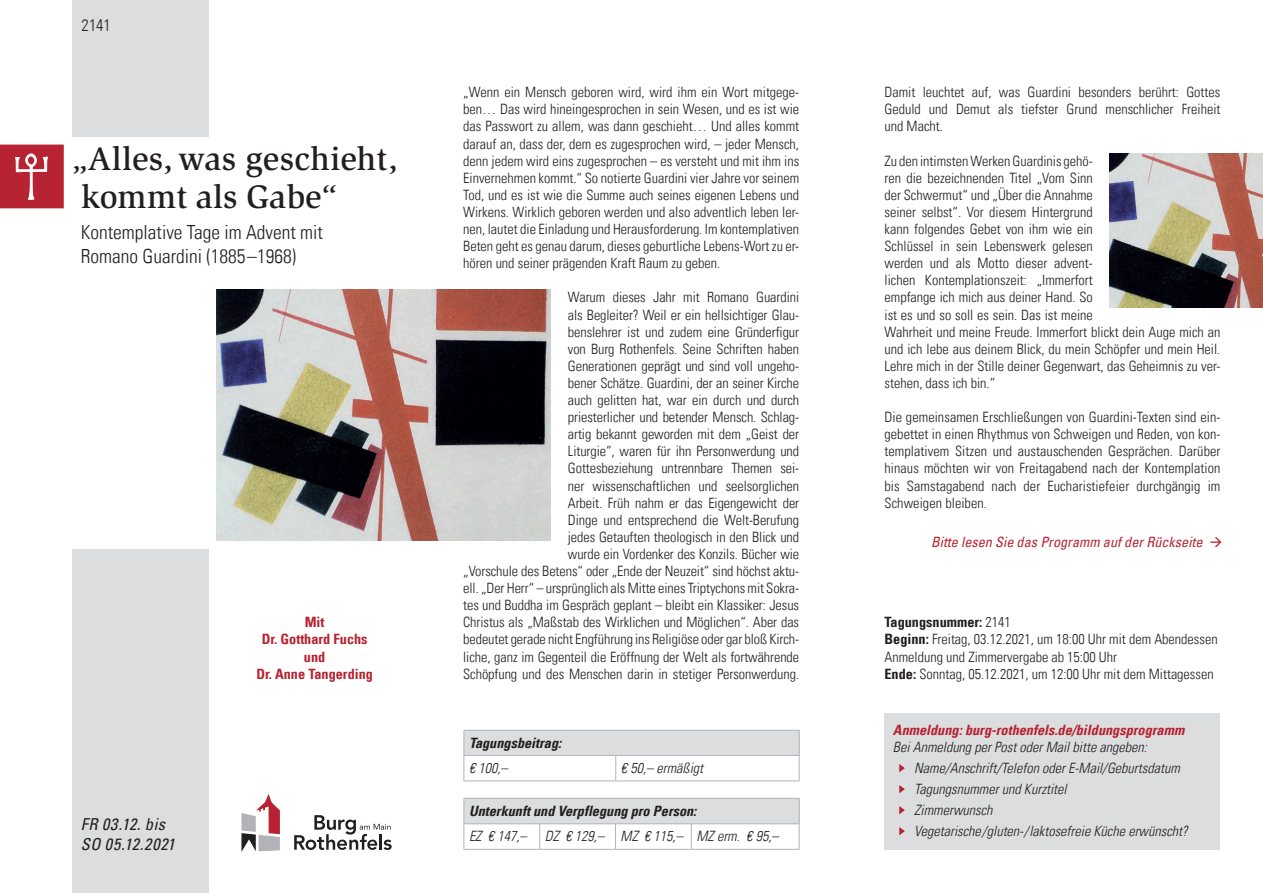
<style>
.page{position:relative;width:1263px;height:893px;background:#fff}
.page>*{position:absolute;margin:0;border:0;box-sizing:border-box;transform-origin:0 0}
.t1{font:500 33.6px/38.1px "Slimbach";letter-spacing:.01em;color:#231f20}
.t2{font:300 condensed 19.5px/24px "Univers LT";color:#231f20}
.t3{font:italic condensed 16.5px/19.5px "Univers LT";letter-spacing:.025em;color:#231f20}
.t4{font:300 condensed 16.5px "Univers LT";color:#231f20}
.t5{font:300 condensed 14.25px/17.1px "Univers LT";letter-spacing:-.005em;color:#231f20;text-align:justify}
.t6{font:italic 300 condensed 14.25px/21px "Univers LT";color:#231f20}
.t7{font:italic 700 condensed 14.25px "Univers LT";color:#231f20}
.t8{font:italic 700 condensed 14.25px "Univers LT";color:#b72332}
.t9{font:italic condensed 14.25px "Univers LT";color:#b72332}
.t10{font:700 condensed 14.25px/17.1px "Univers LT";color:#b72332;text-align:center}
.s1{font-weight:700}
</style>
<div class="page">
<img style="left:217px;top:289px;width:334px;height:252px">
<div style="left:72px;top:0;width:136px;height:136px;background:#dcdddf"></div>
<div style="left:72px;top:549px;width:136px;height:344px;background:#dcdddf"></div>
<hr style="left:463px;top:798px;width:77px;height:1px;background:#b2b3b7">
<hr style="left:540px;top:798px;width:75px;height:1px;background:#b2b3b7">
<hr style="left:615px;top:798px;width:76px;height:1px;background:#b2b3b7">
<hr style="left:691px;top:798px;width:108px;height:1px;background:#b2b3b7">
<svg style="left:463px;top:799px;width:337px;height:50px"></svg>
<hr style="left:463px;top:849px;width:77px;height:1px;background:#b2b3b7">
<hr style="left:540px;top:849px;width:75px;height:1px;background:#b2b3b7">
<hr style="left:615px;top:849px;width:76px;height:1px;background:#b2b3b7">
<hr style="left:691px;top:849px;width:108px;height:1px;background:#b2b3b7">
<div style="left:464px;top:730px;width:335px;height:25px;background:#dcdddf"></div>
<hr style="left:463px;top:730px;width:153px;height:1px;background:#b2b3b7">
<hr style="left:616px;top:730px;width:183px;height:1px;background:#b2b3b7">
<hr style="left:463px;top:755px;width:153px;height:1px;background:#b2b3b7">
<svg style="left:463px;top:731px;width:1px;height:50px"></svg>
<hr style="left:616px;top:755px;width:183px;height:1px;background:#b2b3b7">
<svg style="left:615px;top:756px;width:1px;height:25px"></svg>
<svg style="left:799px;top:731px;width:1px;height:50px"></svg>
<hr style="left:463px;top:781px;width:153px;height:1px;background:#b2b3b7">
<hr style="left:616px;top:781px;width:183px;height:1px;background:#b2b3b7">
<svg style="left:0;top:145px;width:64px;height:63px"></svg>
<svg style="left:294px;top:815px;width:98px;height:35px"></svg>
<svg style="left:241px;top:794px;width:39px;height:58px"></svg>
<div style="left:884px;top:713px;width:336px;height:137px;background:#dcdddf"></div>
<svg style="left:899px;top:764px;width:6px;height:9px"></svg>
<svg style="left:899px;top:785px;width:6px;height:9px"></svg>
<svg style="left:899px;top:806px;width:6px;height:9px"></svg>
<svg style="left:899px;top:827px;width:6px;height:9px"></svg>
<img style="left:1110px;top:154px;width:153px;height:153px">
<p class="t4" style="left:82px;top:16px;width:31px">2141</p>
<h1 class="t1" style="left:73px;top:140px;width:326px">„Alles, was geschieht, kommt als Gabe“</h1>
<h2 class="t2" style="left:81px;top:221px;width:244px">Kontemplative Tage im Advent mit<br>Romano Guardini (1885–1968)</h2>
<p class="t3" style="left:81px;top:814px;width:96px">FR 03.12. bis<br>SO 05.12.2021</p>
<p class="t10" style="left:256px;top:614px;width:118px">Mit<br>Dr. Gotthard Fuchs und<br>Dr. Anne Tangerding</p>
<p class="t5" style="left:463px;top:84px;width:337px">„Wenn ein Mensch geboren wird, wird ihm ein Wort mitgege&shy;ben… Das wird hineingesprochen in sein Wesen, und es ist wie das Passwort zu allem, was dann geschieht… Und alles kommt darauf an, dass der, dem es zugesprochen wird, – jeder Mensch, denn jedem wird eins zugesprochen – es versteht und mit ihm ins Einvernehmen kommt.“ So notierte Guardini vier Jahre vor seinem Tod, und es ist wie die Summe auch seines eigenen Lebens und Wirkens. Wirklich geboren werden und also adventlich leben ler&shy;nen, lautet die Einladung und Herausforderung. Im kontemplativen Beten geht es genau darum, dieses geburtliche Lebens-Wort zu er&shy;hören und seiner prägenden Kraft Raum zu geben.</p>
<p class="t5" style="left:463px;top:289px;width:337px;text-align:right">Warum dieses Jahr mit Romano Guardini<br>als Begleiter? Weil er ein hellsichtiger Glau-<br>benslehrer ist und zudem eine Gründerfigur<br>von Burg Rothenfels. Seine Schriften haben<br>Generationen geprägt und sind voll ungeho-<br>bener Schätze. Guardini, der an seiner Kirche<br>auch gelitten hat, war ein durch und durch<br>priesterlicher und betender Mensch. Schlag-<br>artig bekannt geworden mit dem „Geist der<br>Liturgie“, waren für ihn Personwerdung und<br>Gottesbeziehung untrennbare Themen sei-<br>ner wissenschaftlichen und seelsorglichen<br>Arbeit. Früh nahm er das Eigengewicht der<br>Dinge und entsprechend die Welt-Berufung<br>jedes Getauften theologisch in den Blick und<br>wurde ein Vordenker des Konzils. Bücher wie<br>„Vorschule des Betens“ oder „Ende der Neuzeit“ sind höchst aktu&shy;ell. „Der Herr“ – ursprünglich als Mitte eines Triptychons mit Sokra&shy;tes und Buddha im Gespräch geplant – bleibt ein Klassiker: Jesus Christus als „Maßstab des Wirklichen und Möglichen“. Aber das bedeutet gerade nicht Engführung ins Religiöse oder gar bloß Kirch&shy;liche, ganz im Gegenteil die Eröffnung der Welt als fortwährende Schöpfung und des Menschen darin in stetiger Personwerdung.</p>
<p class="t7" style="left:469px;top:734px;width:94px">Tagungsbeitrag:</p>
<p class="t6" style="left:469px;top:757px;width:40px">€ 100,–</p>
<p class="t6" style="left:621px;top:757px;width:84px">€ 50,– ermäßigt</p>
<p class="t7" style="left:469px;top:802px;width:229px">Unterkunft und Verpflegung pro Person:</p>
<p class="t6" style="left:469px;top:826px;width:59px">EZ € 147,–</p>
<p class="t6" style="left:545px;top:826px;width:235px">DZ € 129,– MZ € 115,– MZ erm. € 95,–</p>
<p class="t5" style="left:884px;top:84px;width:337px">Damit leuchtet auf, was Guardini besonders berührt: Gottes Geduld und Demut als tiefster Grund menschlicher Freiheit und Macht.</p>
<p class="t5" style="left:884px;top:152px;width:337px;text-align:left">Zu den intimsten Werken Guardinis gehö-<br>ren die bezeichnenden Titel „Vom Sinn<br>der Schwermut“ und „Über die Annahme<br>seiner selbst“. Vor diesem Hintergrund<br>kann folgendes Gebet von ihm wie ein<br>Schlüssel in sein Lebenswerk gelesen<br>werden und als Motto dieser advent-<br>lichen Kontemplationszeit: „Immerfort<br>empfange ich mich aus deiner Hand. So<br>ist es und so soll es sein. Das ist meine<br>Wahrheit und meine Freude. Immerfort blickt dein Auge mich an und ich lebe aus deinem Blick, du mein Schöpfer und mein Heil.<br>Lehre mich in der Stille deiner Gegenwart, das Geheimnis zu ver&shy;stehen, dass ich bin.“</p>
<p class="t5" style="left:884px;top:409px;width:337px">Die gemeinsamen Erschließungen von Guardini-Texten sind ein&shy;gebettet in einen Rhythmus von Schweigen und Reden, von kon&shy;templativem Sitzen und austauschenden Gesprächen. Darüber hinaus möchten wir von Freitagabend nach der Kontemplation bis Samstagabend nach der Eucharistiefeier durchgängig im Schweigen bleiben.</p>
<p class="t9" style="left:931px;top:532px;width:293px">Bitte lesen Sie das Programm auf der Rückseite →</p>
<p class="t5" style="left:884px;top:614px;width:335px;text-align:left"><span class="s1">Tagungsnummer:</span> 2141<br><span class="s1">Beginn:</span> Freitag, 03.12.2021, um 18:00 Uhr mit dem Abendessen Anmeldung und Zimmervergabe ab 15:00 Uhr<br><span class="s1">Ende:</span> Sonntag, 05.12.2021, um 12:00 Uhr mit dem Mittagessen</p>
<p class="t8" style="left:893px;top:721px;width:293px">Anmeldung: burg-rothenfels.de/bildungsprogramm</p>
<p class="t6" style="left:914px;top:737px;width:275px;text-indent:-21px">Bei Anmeldung per Post oder Mail bitte angeben:<br>Name/Anschrift/Telefon oder E-Mail/Geburtsdatum Tagungsnummer und Kurztitel<br>Zimmerwunsch<br>Vegetarische/gluten-/laktosefreie Küche erwünscht?</p>
</div>
